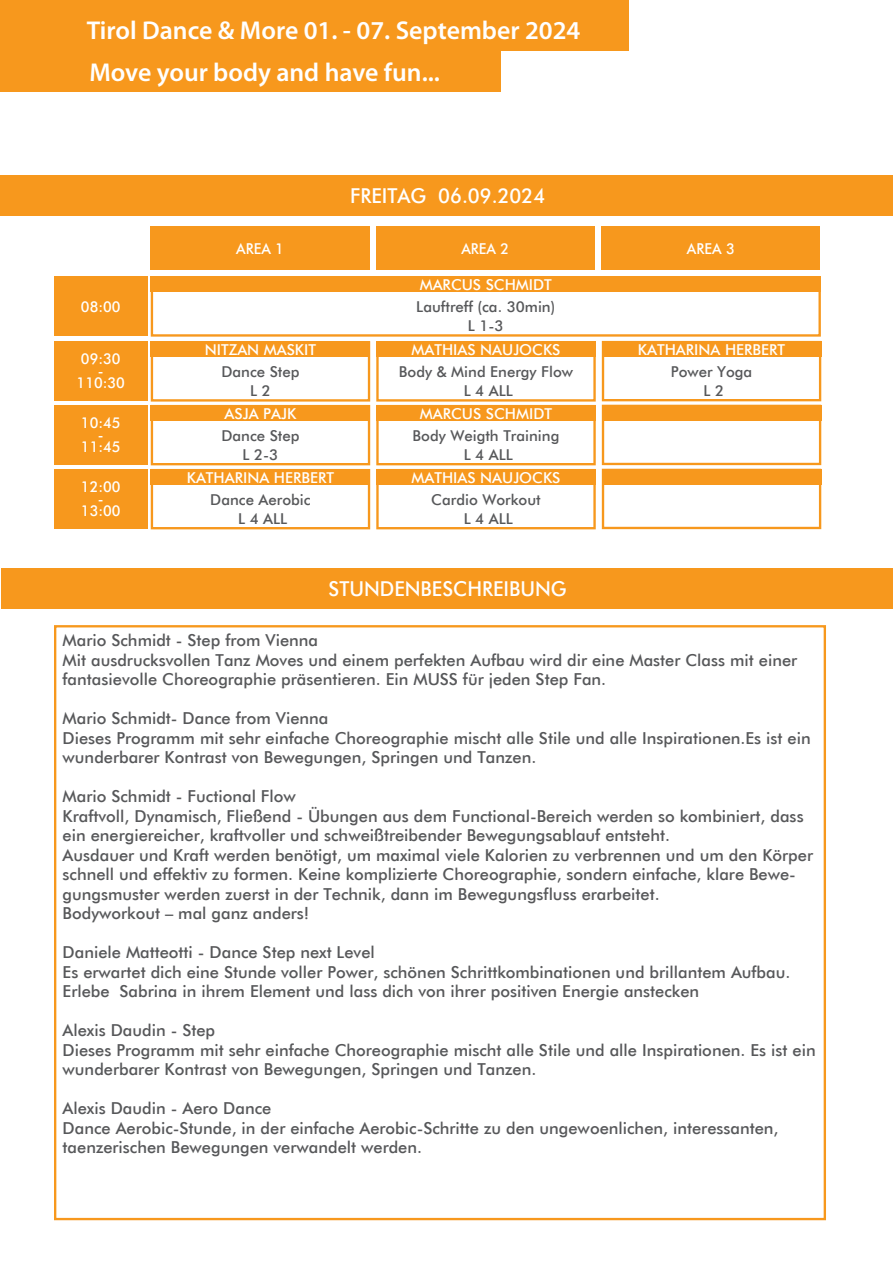
<style>
.page{position:relative;width:893px;height:1263px;background:#fff}
.page>*{position:absolute;margin:0;border:0;box-sizing:border-box;transform-origin:0 0}
.t1{font:600 25.8px "Myriad Pro";color:#fff}
.t2{font:500 20.55px "Futura BT";color:#fff;scale:.96 1}
.t3{font:500 16.5px/19.5px "Futura BT";color:#57585a}
.t4{font:500 15px/18.8px "Futura BT";color:#57585a;text-align:center}
.t5{font:500 15px "Futura BT";color:#fff}
.t6{font:500 15px/12px "Futura BT";color:#fff;text-align:center;scale:.96 1}
</style>
<div class="page">
<div style="left:0;top:50px;width:501px;height:42px;background:#f7981d"></div>
<div style="left:0;top:0;width:628px;height:50px;background:#f7981d"></div>
<div style="left:0;top:175px;width:893px;height:41px;background:#f7981d"></div>
<div style="left:54px;top:341px;width:93px;height:59px;background:#f7981d"></div>
<div style="left:54px;top:469px;width:93px;height:59px;background:#f7981d"></div>
<div style="left:54px;top:405px;width:93px;height:59px;background:#f7981d"></div>
<div style="left:151px;top:341px;width:219px;height:61px;border:2px solid #f7981d"></div>
<div style="left:151px;top:469px;width:219px;height:60px;border:2px solid #f7981d"></div>
<div style="left:151px;top:405px;width:219px;height:60px;border:2px solid #f7981d"></div>
<div style="left:376px;top:341px;width:220px;height:61px;border:2px solid #f7981d"></div>
<div style="left:602px;top:341px;width:219px;height:60px;border:2px solid #f7981d"></div>
<div style="left:151px;top:341px;width:219px;height:16px;background:#f7981d"></div>
<div style="left:151px;top:469px;width:219px;height:16px;background:#f7981d"></div>
<div style="left:151px;top:405px;width:219px;height:16px;background:#f7981d"></div>
<div style="left:376px;top:341px;width:220px;height:16px;background:#f7981d"></div>
<div style="left:602px;top:341px;width:219px;height:16px;background:#f7981d"></div>
<div style="left:150px;top:226px;width:220px;height:44px;background:#f7981d"></div>
<div style="left:376px;top:226px;width:219px;height:44px;background:#f7981d"></div>
<div style="left:601px;top:226px;width:219px;height:44px;background:#f7981d"></div>
<div style="left:376px;top:405px;width:220px;height:60px;border:2px solid #f7981d"></div>
<div style="left:602px;top:405px;width:219px;height:60px;border:2px solid #f7981d"></div>
<div style="left:376px;top:405px;width:220px;height:16px;background:#f7981d"></div>
<div style="left:602px;top:405px;width:219px;height:16px;background:#f7981d"></div>
<div style="left:376px;top:469px;width:220px;height:60px;border:2px solid #f7981d"></div>
<div style="left:602px;top:469px;width:219px;height:60px;border:2px solid #f7981d"></div>
<div style="left:376px;top:469px;width:220px;height:16px;background:#f7981d"></div>
<div style="left:602px;top:469px;width:219px;height:16px;background:#f7981d"></div>
<div style="left:54px;top:276px;width:93px;height:59px;background:#f7981d"></div>
<div style="left:151px;top:276px;width:670px;height:61px;border:2px solid #f7981d"></div>
<div style="left:151px;top:276px;width:670px;height:16px;background:#f7981d"></div>
<div style="left:1px;top:568px;width:892px;height:41px;background:#f7981d"></div>
<h1 class="t1" style="left:87px;top:14px;width:495px">Tirol Dance &amp; More 01. - 07. September 2024</h1>
<h1 class="t1" style="left:89px;top:55px;width:352px">Move your body and have fun...</h1>
<p class="t2" style="left:350px;top:183px;width:205px">Freitag 06.09.2024</p>
<p class="t6" style="left:236px;top:242px;width:51px">AREA 1</p>
<p class="t6" style="left:461px;top:242px;width:51px">AREA 2</p>
<p class="t6" style="left:687px;top:242px;width:51px">AREA 3</p>
<p class="t5" style="left:420px;top:275px;width:134px">Marcus Schmidt</p>
<p class="t6" style="left:81px;top:300px;width:43px">08:00</p>
<p class="t4" style="left:416px;top:297px;width:140px">Lauftreff (ca. 30min)<br>L 1-3</p>
<p class="t6" style="left:77px;top:353px;width:52px">09:30 -<br>110:30</p>
<p class="t6" style="left:81px;top:417px;width:43px">10:45 -<br>11:45</p>
<p class="t6" style="left:81px;top:481px;width:43px">12:00 -<br>13:00</p>
<p class="t5" style="left:205px;top:340px;width:113px">Ni tzan Maski t</p>
<p class="t5" style="left:411px;top:340px;width:149px">Mathias Naujocks</p>
<p class="t5" style="left:638px;top:340px;width:97px">Kathari na Herber</p>
<p class="t5" style="left:778px;top:340px;width:9px">t</p>
<p class="t4" style="left:221px;top:362px;width:80px">Dance Step<br>L 2</p>
<p class="t4" style="left:399px;top:362px;width:176px">Body &amp; Mind Energy Flow<br>L 4 ALL</p>
<p class="t4" style="left:671px;top:362px;width:83px">Power Yoga<br>L 2</p>
<p class="t5" style="left:225px;top:404px;width:72px">Asja Pajk</p>
<p class="t5" style="left:420px;top:404px;width:134px">Marcus Schmidt</p>
<p class="t4" style="left:221px;top:426px;width:80px">Dance Step<br>L 2-3</p>
<p class="t4" style="left:413px;top:426px;width:148px">Body Weigth Training<br>L 4 ALL</p>
<p class="t5" style="left:187px;top:468px;width:97px">Kathari na Herber</p>
<p class="t5" style="left:327px;top:468px;width:9px">t</p>
<p class="t5" style="left:411px;top:468px;width:149px">Mathias Naujocks</p>
<p class="t4" style="left:210px;top:490px;width:102px">Dance Aerobic<br>L 4 ALL</p>
<p class="t4" style="left:431px;top:490px;width:111px">Cardio Workout<br>L 4 ALL</p>
<p class="t2" style="left:329px;top:576px;width:250px">Stundenbeschreibung</p>
<p class="t3" style="left:63px;top:630px;width:736px">Mario Schmidt - Step from Vienna<br>Mit ausdrucksvollen Tanz Moves und einem perfekten Aufbau wird dir eine Master Class mit einer fantasievolle Choreographie präsentieren. Ein MUSS für jeden Step Fan.</p>
<p class="t3" style="left:63px;top:708px;width:750px">Mario Schmidt- Dance from Vienna<br>Dieses Programm mit sehr einfache Choreographie mischt alle Stile und alle Inspirationen.Es ist ein wunderbarer Kontrast von Bewegungen, Springen und Tanzen.</p>
<p class="t3" style="left:63px;top:786px;width:752px">Mario Schmidt - Fuctional Flow<br>Kraftvoll, Dynamisch, Fließend - Ü bungen aus dem Functional-Bereich werden so kombiniert, dass ein energiereicher, kraftvoller und schweißtreibender Bewegungsablauf entsteht.<br>Ausdauer und Kraft werden benötigt, um maximal viele Kalorien zu verbrennen und um den Körper schnell und effektiv zu formen. Keine komplizierte Choreographie, sondern einfache, klare Bewe&shy;gungsmuster werden zuerst in der Technik, dann im Bewegungsfluss erarbeitet.<br>Bodyworkout – mal ganz anders!</p>
<p class="t3" style="left:63px;top:942px;width:729px">Daniele Matteotti - Dance Step next Level<br>Es erwartet dich eine Stunde voller Power, schönen Schrittkombinationen und brillantem Aufbau.<br>Erlebe Sabrina in ihrem Element und lass dich von ihrer positiven Energie anstecken</p>
<p class="t3" style="left:63px;top:1020px;width:755px">Alexis Daudin - Step<br>Dieses Programm mit sehr einfache Choreographie mischt alle Stile und alle Inspirationen. Es ist ein wunderbarer Kontrast von Bewegungen, Springen und Tanzen.</p>
<p class="t3" style="left:63px;top:1098px;width:717px">Alexis Daudin - Aero Dance<br>Dance Aerobic-Stunde, in der einfache Aerobic-Schritte zu den ungewoenlichen, interessanten, taenzerischen Bewegungen verwandelt werden.</p>
</div>
